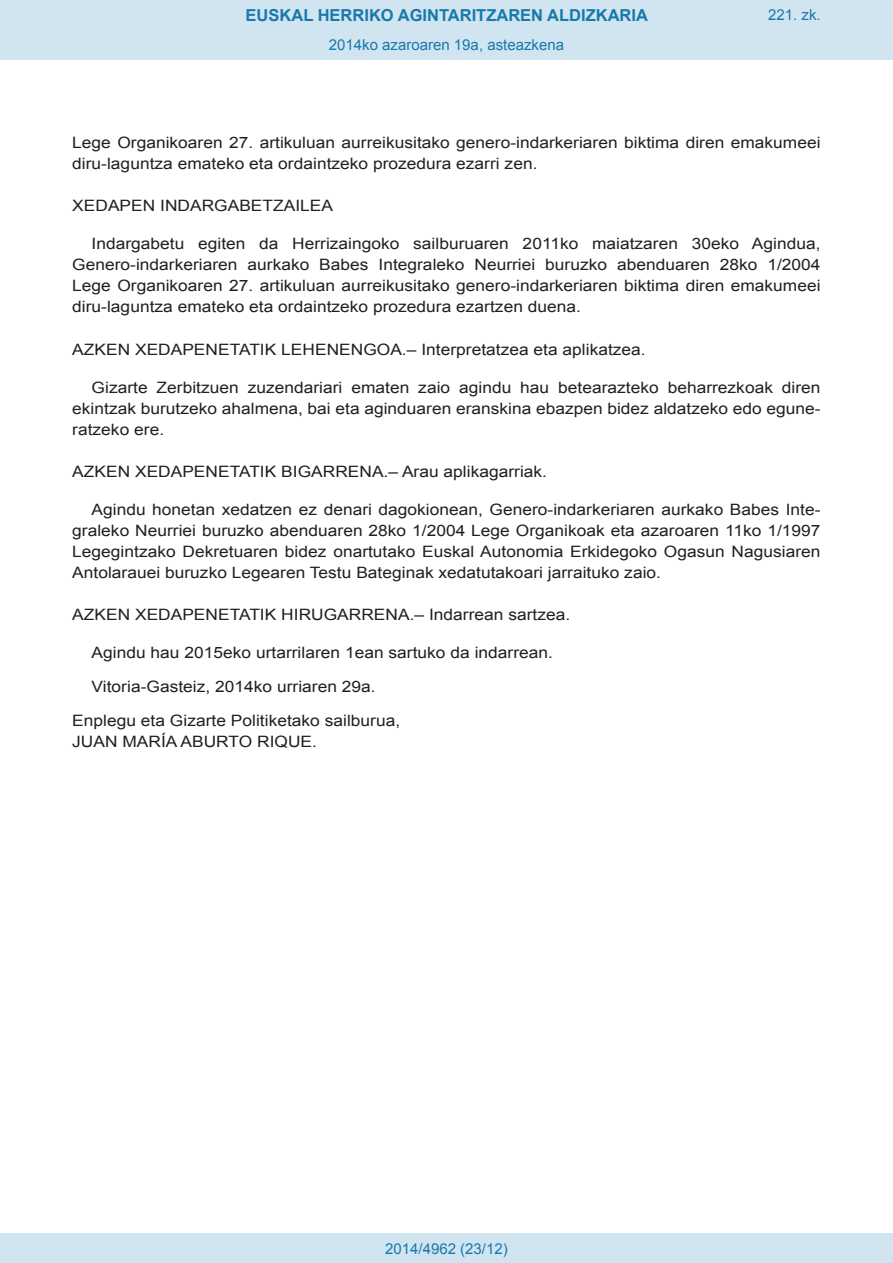
<style>
.page{position:relative;width:893px;height:1263px;background:#fff}
.page>*{position:absolute;margin:0;border:0;box-sizing:border-box;transform-origin:0 0}
.t1{font:700 16.5px "Arial";color:#1879ad}
.BOPVDetalle{font:15.6px/21px "Arial";color:#231f20;text-align:justify;scale:1.11 1}
.BOPVDisposicionTitul{font:15.6px "Arial";color:#231f20;scale:1.11 1}
.BOPVFirmaPuesto{font:15.6px "Arial";color:#231f20;scale:1.11 1}
.BOPVFirmaLugFec{font:15.6px "Arial";color:#231f20;scale:1.11 1}
.BOPVDisposicion{font:15.6px "Arial";color:#231f20;scale:1.11 1}
.BOPVFirmaNombre{font:15.6px "Arial";color:#231f20;scale:1.11 1}
.Paginacion_Centro{font:15px "Arial";color:#1879ad}
</style>
<div class="page">
<div style="left:0;top:0;width:893px;height:60px;background:#d0e5f0"></div>
<div style="left:0;top:1233px;width:893px;height:30px;background:#d0e5f0"></div>
<p class="t1" style="left:246px;top:4px;width:404px">EUSKAL HERRIKO AGINTARITZAREN ALDIZKARIA</p>
<p class="Paginacion_Centro" style="left:329px;top:35px;width:237px">2014ko azaroaren 19a, asteazkena</p>
<p class="Paginacion_Centro" style="left:768px;top:5px;width:54px">221. zk.</p>
<p class="BOPVDetalle" style="left:72px;top:132px;width:676px">Lege Organikoaren 27. artikuluan aurreikusitako genero-indarkeriaren biktima diren emakumeei diru-laguntza emateko eta ordaintzeko prozedura ezarri zen.</p>
<p class="BOPVDisposicion" style="left:72px;top:196px;width:236px">XEDAPEN INDARGABETZAILEA</p>
<p class="BOPVDetalle" style="left:72px;top:234px;width:676px;text-indent:19px">Indargabetu egiten da Herrizaingoko sailburuaren 2011ko maiatzaren 30eko Agindua, Genero-indarkeriaren aurkako Babes Integraleko Neurriei buruzko abenduaren 28ko 1/2004<br>Lege Organikoaren 27. artikuluan aurreikusitako genero-indarkeriaren biktima diren emakumeei diru-laguntza emateko eta ordaintzeko prozedura ezartzen duena.</p>
<p class="BOPVDisposicionTitul" style="left:72px;top:339px;width:518px">AZKEN XEDAPENETATIK LEHENENGOA.– Interpretatzea eta aplikatzea.</p>
<p class="BOPVDetalle" style="left:72px;top:377px;width:676px;text-indent:19px">Gizarte Zerbitzuen zuzendariari ematen zaio agindu hau betearazteko beharrezkoak diren ekintzak burutzeko ahalmena, bai eta aginduaren eranskina ebazpen bidez aldatzeko edo egune&shy;ratzeko ere.</p>
<p class="BOPVDisposicionTitul" style="left:72px;top:461px;width:429px">AZKEN XEDAPENETATIK BIGARRENA.– Arau aplikagarriak.</p>
<p class="BOPVDetalle" style="left:72px;top:499px;width:676px;text-indent:19px">Agindu honetan xedatzen ez denari dagokionean, Genero-indarkeriaren aurkako Babes Inte&shy;graleko Neurriei buruzko abenduaren 28ko 1/2004 Lege Organikoak eta azaroaren 11ko 1/1997<br>Legegintzako Dekretuaren bidez onartutako Euskal Autonomia Erkidegoko Ogasun Nagusiaren Antolarauei buruzko Legearen Testu Bateginak xedatutakoari jarraituko zaio.</p>
<p class="BOPVDisposicionTitul" style="left:72px;top:604px;width:450px">AZKEN XEDAPENETATIK HIRUGARRENA.– Indarrean sartzea.</p>
<p class="BOPVDetalle" style="left:92px;top:642px;width:417px">Agindu hau 2015eko urtarrilaren 1ean sartuko da indarrean.</p>
<p class="BOPVFirmaLugFec" style="left:92px;top:676px;width:257px">Vitoria-Gasteiz, 2014ko urriaren 29a.</p>
<p class="BOPVFirmaPuesto" style="left:72px;top:710px;width:297px">Enplegu eta Gizarte Politiketako sailburua,</p>
<p class="BOPVFirmaNombre" style="left:72px;top:731px;width:222px">JUAN MARÍA ABURTO RIQUE.</p>
<p class="Paginacion_Centro" style="left:385px;top:1238px;width:124px">2014/4962 (23/12)</p>
</div>
